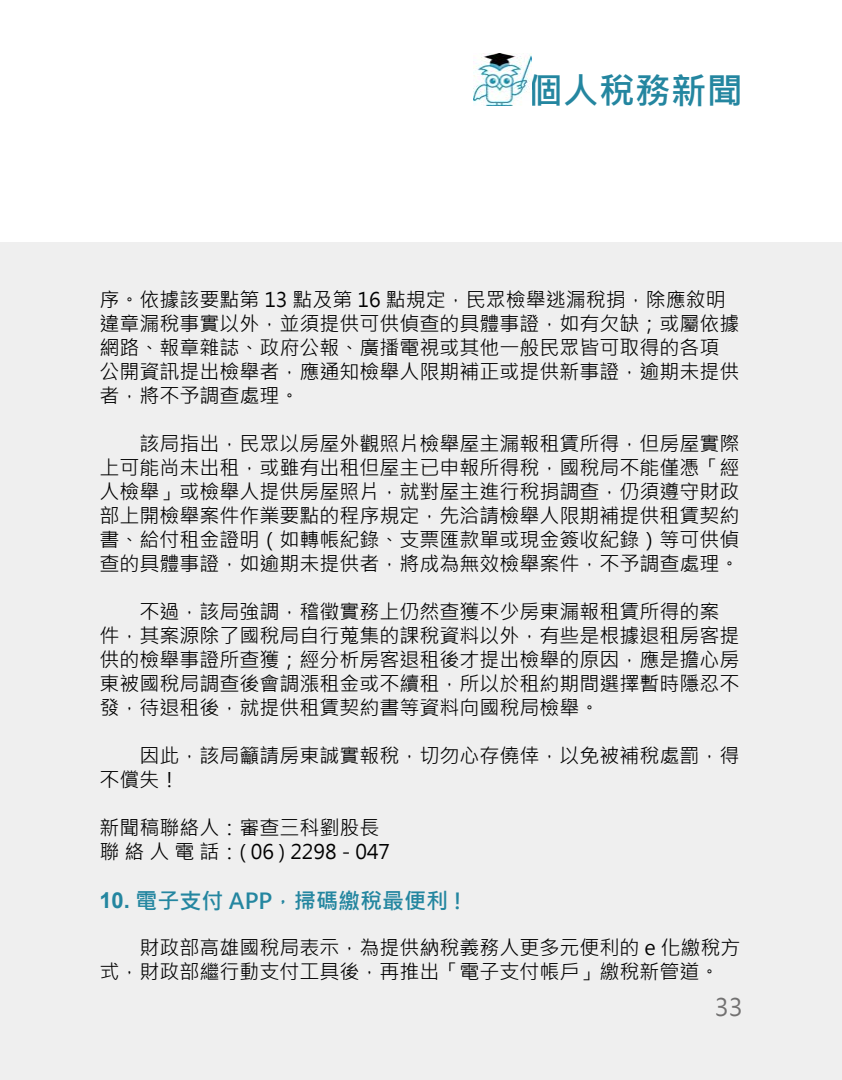
<style>
.page{position:relative;width:842px;height:1080px;background:#fff}
.page>*{position:absolute;margin:0;border:0;box-sizing:border-box;transform-origin:0 0}
.t1{font:700 36px "Microsoft Jheng Hei";color:#2486a0}
.t2{font:24px "Microsoft Jheng Hei";color:#727171}
.t3{font:700 22px "Microsoft Jheng Hei";color:#2486a0}
.t4{font:20px/24px "Microsoft Jheng Hei";color:#000}
.s1{font-family:"Arial"}
</style>
<div class="page">
<div style="left:0;top:243px;width:842px;height:837px;background:#efefef"></div>
<img style="left:474px;top:53px;width:57px;height:53px">
<h1 class="t1" style="left:527px;top:68px;width:217px">個人稅務新聞</h1>
<p class="t4" style="left:99px;top:288px;width:642px">序。依據該要點第 13 點及第 16 點規定，民眾檢舉逃漏稅捐，除應敘明違章漏稅事實以外，並須提供可供偵查的具體事證，如有欠缺；或屬依據網路、報章雜誌、政府公報、廣播電視或其他一般民眾皆可取得的各項公開資訊提出檢舉者，應通知檢舉人限期補正或提供新事證，逾期未提供者，將不予調查處理。</p>
<p class="t4" style="left:99px;top:432px;width:642px;text-align:justify;text-indent:40px">該局指出，民眾以房屋外觀照片檢舉屋主漏報租賃所得，但房屋實際上可能尚未出租，或雖有出租但屋主已申報所得稅，國稅局不能僅憑「經人檢舉」或檢舉人提供房屋照片，就對屋主進行稅捐調查，仍須遵守財政部上開檢舉案件作業要點的程序規定，先洽請檢舉人限期補提供租賃契約書、給付租金證明（如轉帳紀錄、支票匯款單或現金簽收紀錄）等可供偵查的具體事證，如逾期未提供者，將成為無效檢舉案件，不予調查處理。</p>
<p class="t4" style="left:99px;top:600px;width:642px;text-indent:40px">不過，該局強調，稽徵實務上仍然查獲不少房東漏報租賃所得的案件，其案源除了國稅局自行蒐集的課稅資料以外，有些是根據退租房客提供的檢舉事證所查獲；經分析房客退租後才提出檢舉的原因，應是擔心房東被國稅局調查後會調漲租金或不續租，所以於租約期間選擇暫時隱忍不發，待退租後，就提供租賃契約書等資料向國稅局檢舉。</p>
<p class="t4" style="left:99px;top:744px;width:642px;text-indent:40px">因此，該局籲請房東誠實報稅，切勿心存僥倖，以免被補稅處罰，得不償失！</p>
<p class="t4" style="left:99px;top:816px;width:282px">新聞稿聯絡人：審查三科劉股長</p>
<p class="t4" style="left:99px;top:840px;width:292px">聯 絡 人 電 話：( 06 ) 2298 - 047</p>
<p class="t3" style="left:99px;top:887px;width:367px"><span class="s1">10.</span> 電子支付 APP，掃碼繳稅最便利 !</p>
<p class="t4" style="left:99px;top:936px;width:643px;text-indent:40px">財政部高雄國稅局表示，為提供納稅義務人更多元便利的 e 化繳稅方式，財政部繼行動支付工具後，再推出「電子支付帳戶」繳稅新管道。</p>
<p class="t2" style="left:715px;top:992px;width:29px">33</p>
</div>
